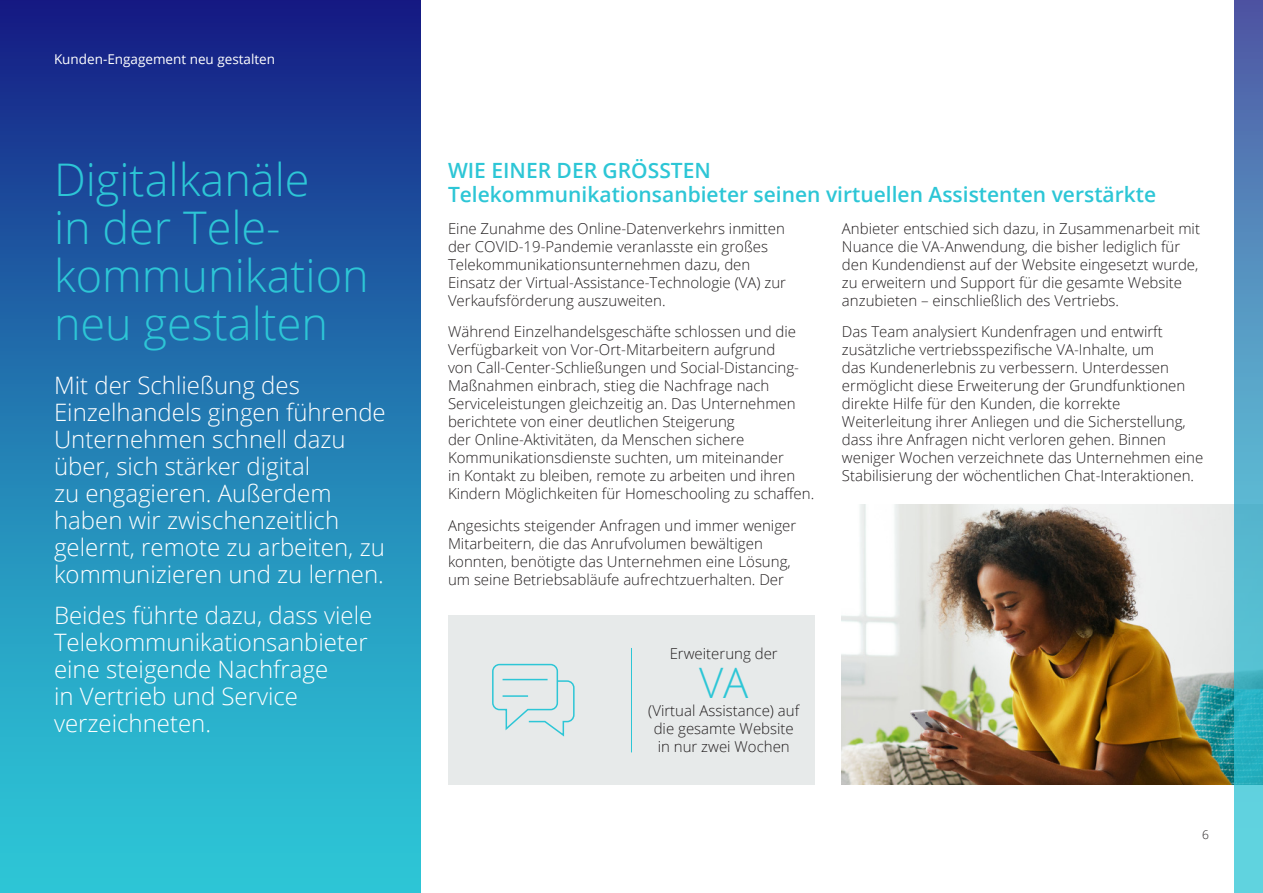
<style>
.page{position:relative;width:1263px;height:893px;background:#fff}
.page>*{position:absolute;margin:0;border:0;box-sizing:border-box;transform-origin:0 0}
.LtBlue_Side_Bar_Main{font:300 45px/48px "Open Sans";color:#2dc6d6}
.Sidebar_Large_Blue_N{font:300 42px "Open Sans";color:#2dc6d6}
.White_Side_Bar_Copy{font:300 24px/27px "Open Sans";color:#fff}
.Headline_Level_1_-_1{font:600 21px/24px "Open Sans";color:#2dc6d6}
.Body_Text_10_12{font:300 15px/18px "Open Sans";color:#231f20}
.Sidebar_10_12_Center{font:300 15px "Open Sans";color:#231f20}
.Product_Offering_Nam{font:13.5px "Open Sans";color:#fff}
.t1{font:300 12px "Open Sans";color:#231f20}
</style>
<div class="page">
<img style="left:842px;top:504px;width:393px;height:281px">
<svg style="left:1235px;top:0;width:28px;height:893px;background:#51a1c5"></svg>
<div style="left:0;top:0;width:421px;height:893px;background:linear-gradient(to bottom,#162287,#2fd4dd)"></div>
<div style="left:448px;top:615px;width:367px;height:170px;background:#e7eaea"></div>
<hr style="left:631px;top:648px;width:1px;height:104px;background:#2dc6d6">
<svg style="left:492px;top:663px;width:83px;height:74px"></svg>
<p class="Product_Offering_Nam" style="left:54px;top:50px;width:223px">Kunden-Engagement neu gestalten</p>
<p class="LtBlue_Side_Bar_Main" style="left:54px;top:155px;width:316px">Digitalkanäle<br>in der Tele&shy;kommunikation neu gestalten</p>
<p class="White_Side_Bar_Copy" style="left:54px;top:372px;width:333px">Mit der Schließung des<br>Einzelhandels gingen führende<br>Unternehmen schnell dazu über, sich stärker digital<br>zu engagieren. Außerdem haben wir zwischenzeitlich gelernt, remote zu arbeiten, zu kommunizieren und zu lernen.</p>
<p class="White_Side_Bar_Copy" style="left:54px;top:601px;width:320px">Beides führte dazu, dass viele<br>Telekommunikationsanbieter eine steigende Nachfrage<br>in Vertrieb und Service verzeichneten.</p>
<p class="Headline_Level_1_-_1" style="left:448px;top:158px;width:710px">WIE EINER DER GRÖSSTEN<br>Telekommunikationsanbieter seinen virtuellen Assistenten verstärkte</p>
<p class="Body_Text_10_12" style="left:448px;top:219px;width:340px">Eine Zunahme des Online-Datenverkehrs inmitten der COVID-19-Pandemie veranlasste ein großes Telekommunikationsunternehmen dazu, den Einsatz der Virtual-Assistance-Technologie (VA) zur Verkaufsförderung auszuweiten.</p>
<p class="Body_Text_10_12" style="left:448px;top:322px;width:368px">Während Einzelhandelsgeschäfte schlossen und die Verfügbarkeit von Vor-Ort-Mitarbeitern aufgrund<br>von Call-Center-Schließungen und Social-Distancing-Maßnahmen einbrach, stieg die Nachfrage nach Serviceleistungen gleichzeitig an. Das Unternehmen berichtete von einer deutlichen Steigerung<br>der Online-Aktivitäten, da Menschen sichere Kommunikationsdienste suchten, um miteinander<br>in Kontakt zu bleiben, remote zu arbeiten und ihren Kindern Möglichkeiten für Homeschooling zu schaffen.</p>
<p class="Body_Text_10_12" style="left:448px;top:516px;width:350px">Angesichts steigender Anfragen und immer weniger Mitarbeitern, die das Anrufvolumen bewältigen konnten, benötigte das Unternehmen eine Lösung, um seine Betriebsabläufe aufrechtzuerhalten. Der</p>
<p class="Body_Text_10_12" style="left:842px;top:219px;width:360px">Anbieter entschied sich dazu, in Zusammenarbeit mit Nuance die VA-Anwendung, die bisher lediglich für den Kundendienst auf der Website eingesetzt wurde, zu erweitern und Support für die gesamte Website anzubieten – einschließlich des Vertriebs.</p>
<p class="Body_Text_10_12" style="left:842px;top:322px;width:363px">Das Team analysiert Kundenfragen und entwirft zusätzliche vertriebsspezifische VA-Inhalte, um<br>das Kundenerlebnis zu verbessern. Unterdessen ermöglicht diese Erweiterung der Grundfunktionen direkte Hilfe für den Kunden, die korrekte Weiterleitung ihrer Anliegen und die Sicherstellung, dass ihre Anfragen nicht verloren gehen. Binnen weniger Wochen verzeichnete das Unternehmen eine Stabilisierung der wöchentlichen Chat-Interaktionen.</p>
<p class="Sidebar_10_12_Center" style="left:670px;top:644px;width:110px">Erweiterung der</p>
<p class="Sidebar_Large_Blue_N" style="left:699px;top:654px;width:51px">VA</p>
<p class="Body_Text_10_12" style="left:648px;top:702px;width:152px;text-align:center">(Virtual Assistance) auf die gesamte Website in nur zwei Wochen</p>
<p class="t1" style="left:1202px;top:826px;width:8px">6</p>
</div>
